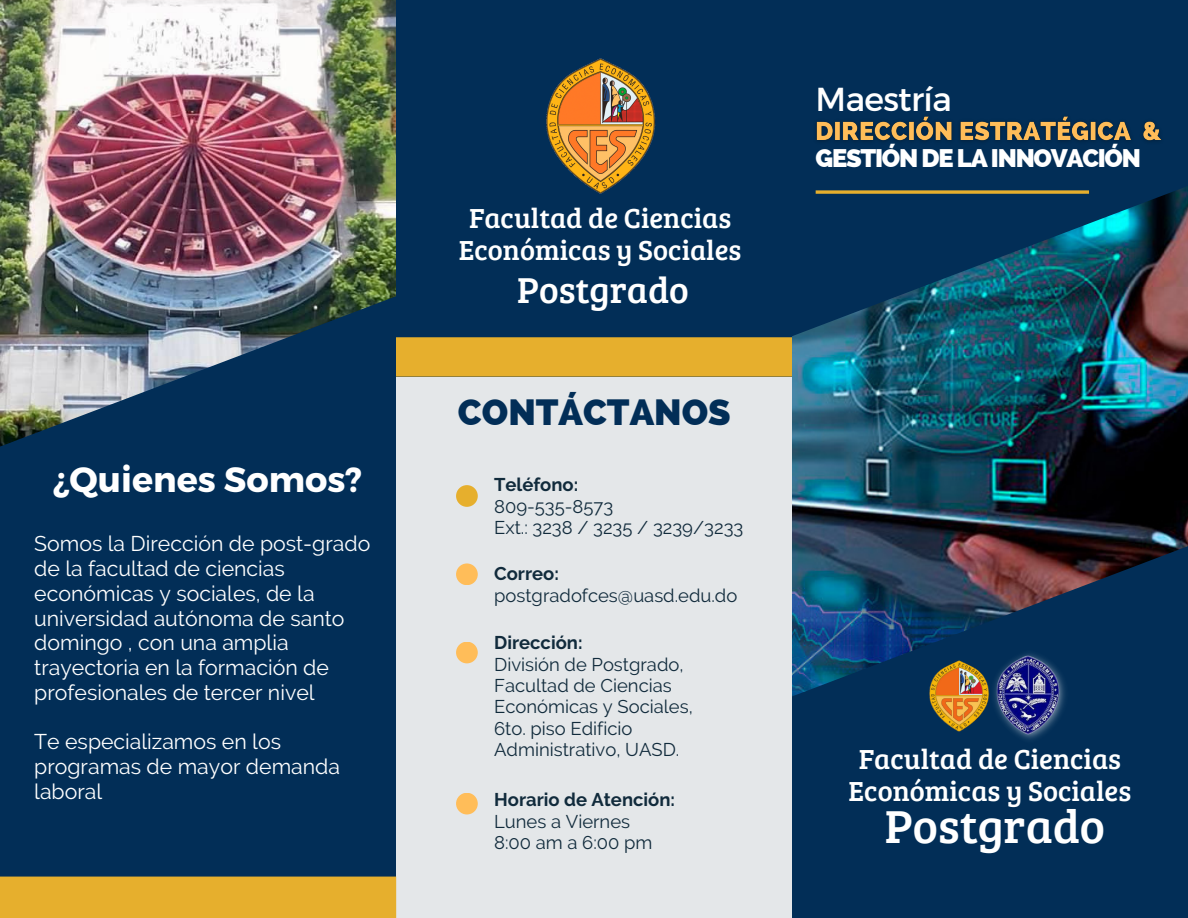
<style>
.page{position:relative;width:1188px;height:918px;background:#022e57}
.page>*{position:absolute;margin:0;border:0;box-sizing:border-box;transform-origin:0 0}
.t1{font:47.7px "Bree Serif";color:#fff}
.t2{font:37.2px "Bree Serif";color:#fff}
.t3{font:800 36.45px "Raleway";color:#022e57}
.t4{font:700 35.1px "Montserrat";color:#fff}
.t5{font:33.15px "Montserrat";letter-spacing:-.02em;color:#fff}
.t6{font:28.5px "Bree Serif";color:#fff}
.t7{font:800 25.5px "Raleway";letter-spacing:-.05em;color:#fff}
.t8{font:21.3px/24.8px "Raleway";color:#fff}
.t9{font:18.45px/21.3px "Raleway";color:#112b3c}
.t10{font:700 18.45px "Raleway";color:#112b3c}
</style>
<div class="page">
<img style="left:792px;top:187px;width:396px;height:509px">
<div style="left:396px;top:377px;width:396px;height:541px;background:#e4e7e9"></div>
<svg style="left:816px;top:190px;width:273px;height:4px"></svg>
<div style="left:456px;top:485px;width:22px;height:22px;background:#e6af2d;border-radius:50%"></div>
<div style="left:456px;top:563px;width:22px;height:22px;background:#ffbd59;border-radius:50%"></div>
<div style="left:456px;top:642px;width:22px;height:21px;background:#ffbd59;border-radius:50%"></div>
<div style="left:456px;top:793px;width:22px;height:21px;background:#ffbd59;border-radius:50%"></div>
<div style="left:396px;top:337px;width:396px;height:40px;background:#e6af2d"></div>
<div style="left:0;top:877px;width:396px;height:41px;background:#e6af2d"></div>
<img style="left:547px;top:58px;width:109px;height:136px">
<img style="left:816px;top:116px;width:346px;height:26px">
<img style="left:989px;top:648px;width:80px;height:92px">
<img style="left:920px;top:649px;width:81px;height:87px">
<img style="left:0;top:0;width:396px;height:447px">
<p class="t4" style="left:53px;top:457px;width:311px">¿Quienes Somos?</p>
<p class="t8" style="left:34px;top:532px;width:338px">Somos la Dirección de post-grado de la facultad de ciencias económicas y sociales, de la universidad autónoma de santo domingo , con una amplia trayectoria en la formación de profesionales de tercer nivel</p>
<p class="t8" style="left:34px;top:730px;width:307px">Te especializamos en los programas de mayor demanda laboral</p>
<p class="t6" style="left:469px;top:197px;width:264px">Facultad de Ciencias</p>
<p class="t6" style="left:459px;top:229px;width:284px">Económicas y Sociales</p>
<p class="t2" style="left:517px;top:263px;width:173px">Postgrado</p>
<p class="t3" style="left:458px;top:391px;width:274px">CONTÁCTANOS</p>
<p class="t10" style="left:494px;top:474px;width:86px">Teléfono:</p>
<p class="t9" style="left:494px;top:495px;width:121px">809-535-8573</p>
<p class="t9" style="left:494px;top:517px;width:251px">Ext.: 3238 / 3235 / 3239/3233</p>
<p class="t10" style="left:494px;top:563px;width:66px">Correo:</p>
<p class="t9" style="left:494px;top:585px;width:245px">postgradofces@uasd.edu.do</p>
<p class="t10" style="left:494px;top:632px;width:90px">Dirección:</p>
<p class="t9" style="left:494px;top:653px;width:200px">División de Postgrado,<br>Facultad de Ciencias<br>Económicas y Sociales,<br>6to. piso Edificio<br>Administrativo, UASD.</p>
<p class="t10" style="left:494px;top:789px;width:182px">Horario de Atención:</p>
<p class="t9" style="left:494px;top:811px;width:137px">Lunes a Viernes</p>
<p class="t9" style="left:494px;top:832px;width:160px">8:00 am a 6:00 pm</p>
<p class="t5" style="left:816px;top:78px;width:138px">Maestría</p>
<p class="t7" style="left:816px;top:143px;width:327px">GESTIÓN DE LA INNOVACIÓN</p>
<p class="t6" style="left:859px;top:739px;width:264px">Facultad de Ciencias</p>
<p class="t6" style="left:849px;top:770px;width:284px">Económicas y Sociales</p>
<p class="t1" style="left:885px;top:792px;width:222px">Postgrado</p>
</div>
